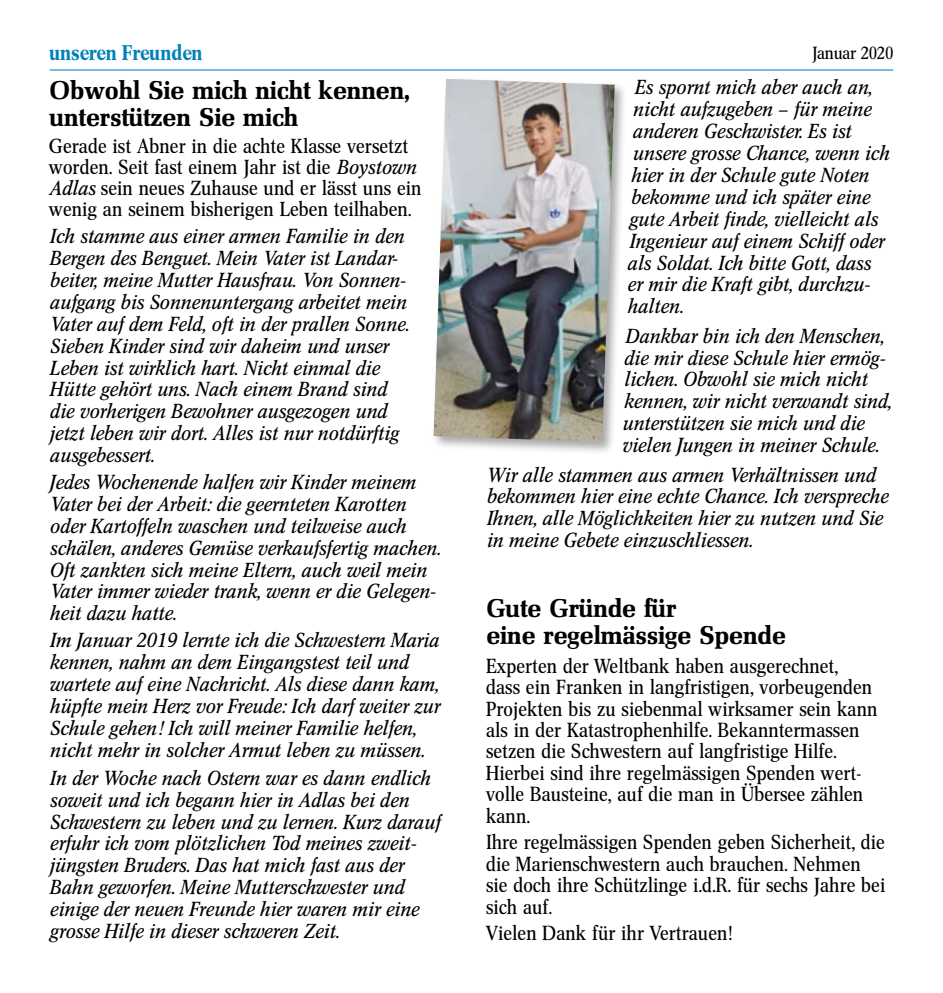
<style>
.page{position:relative;width:943px;height:993px;background:#fff}
.page>*{position:absolute;margin:0;border:0;box-sizing:border-box;transform-origin:0 0}
.t1{font:25.38px/26.8px "Mel Bol";color:#000}
.t2{font:21px "Cnn Med";color:#0081b8}
.t3{font:20.12px/21.9px "Cnn Ita";letter-spacing:.015em;color:#000;scale:1.05 1}
.t4{font:20.12px/21.3px "Cnn Reg";letter-spacing:.015em;color:#000;scale:1.05 1}
.t5{font:17.5px "Cnn Reg";color:#000;scale:1.05 1}
.s1{font-family:"Cnn Ita"}
</style>
<div class="page">
<div style="left:430px;top:75px;width:197px;height:379px;background:#000;opacity:.35"></div>
<img style="left:433px;top:79px;width:181px;height:363px">
<hr style="left:50px;top:69px;width:843px;height:1px;background:#0081b8">
<p class="t2" style="left:50px;top:40px;width:155px">unseren Freunden</p>
<p class="t5" style="left:812px;top:43px;width:78px">Januar 2020</p>
<p class="t1" style="left:50px;top:77px;width:361px">Obwohl Sie mich nicht kennen, unterstützen Sie mich</p>
<p class="t4" style="left:50px;top:136px;width:356px">Gerade ist Abner in die achte Klasse versetzt worden. Seit fast einem Jahr ist die <span class="s1">Boystown Adlas</span> sein neues Zuhause und er lässt uns ein wenig an seinem bisherigen Leben teilhaben.</p>
<p class="t3" style="left:50px;top:225px;width:343px">Ich stamme aus einer armen Familie in den Bergen des Benguet. Mein Vater ist Landar&shy;beiter, meine Mutter Hausfrau. Von Sonnen&shy;aufgang bis Sonnenuntergang arbeitet mein Vater auf dem Feld, oft in der prallen Sonne.<br>Sieben Kinder sind wir daheim und unser Leben ist wirklich hart. Nicht einmal die Hütte gehört uns. Nach einem Brand sind die vorherigen Bewohner ausgezogen und jetzt leben wir dort. Alles ist nur notdürftig ausgebessert.</p>
<p class="t3" style="left:50px;top:471px;width:373px">Jedes Wochenende halfen wir Kinder meinem Vater bei der Arbeit: die geernteten Karotten oder Kartoffeln waschen und teilweise auch schälen, anderes Gemüse verkaufsfertig machen.<br>Oft zankten sich meine Eltern, auch weil mein Vater immer wieder trank, wenn er die Gelegen&shy;heit dazu hatte.</p>
<p class="t3" style="left:50px;top:629px;width:373px">Im Januar 2019 lernte ich die Schwestern Maria kennen, nahm an dem Eingangstest teil und wartete auf eine Nachricht. Als diese dann kam, hüpfte mein Herz vor Freude: Ich darf weiter zur Schule gehen ! Ich will meiner Familie helfen, nicht mehr in solcher Armut leben zu müssen.</p>
<p class="t3" style="left:50px;top:766px;width:373px">In der Woche nach Ostern war es dann endlich soweit und ich begann hier in Adlas bei den Schwestern zu leben und zu lernen. Kurz darauf erfuhr ich vom plötzlichen Tod meines zweit&shy;jüngsten Bruders. Das hat mich fast aus der Bahn geworfen. Meine Mutterschwester und einige der neuen Freunde hier waren mir eine grosse Hilfe in dieser schweren Zeit.</p>
<p class="t3" style="left:627px;top:77px;width:250px;text-indent:7px">Es spornt mich aber auch an, nicht aufzugeben – für meine anderen Geschwister. Es ist unsere grosse Chance, wenn ich hier in der Schule gute Noten bekomme und ich später eine gute Arbeit finde, vielleicht als<br>Ingenieur auf einem Schiff oder als Soldat. Ich bitte Gott, dass er mir die Kraft gibt, durchzu&shy;halten.</p>
<p class="t3" style="left:622px;top:325px;width:257px">Dankbar bin ich den Menschen, die mir diese Schule hier ermög&shy;lichen. Obwohl sie mich nicht kennen, wir nicht verwandt sind, unterstützen sie mich und die vielen Jungen in meiner Schule.</p>
<p class="t3" style="left:486px;top:463px;width:384px">Wir alle stammen aus armen Verhältnissen und bekommen hier eine echte Chance. Ich verspreche Ihnen, alle Möglichkeiten hier zu nutzen und Sie in meine Gebete einzuschliessen.</p>
<p class="t1" style="left:486px;top:594px;width:301px">Gute Gründe für<br>eine regelmässige Spende</p>
<p class="t4" style="left:486px;top:654px;width:374px">Experten der Weltbank haben ausgerechnet,<br>dass ein Franken in langfristigen, vorbeugenden Projekten bis zu siebenmal wirksamer sein kann als in der Katastrophenhilfe. Bekanntermassen setzen die Schwestern auf langfristige Hilfe.<br>Hierbei sind ihre regelmässigen Spenden wert&shy;volle Bausteine, auf die man in Übersee zählen kann.</p>
<p class="t4" style="left:486px;top:831px;width:381px">Ihre regelmässigen Spenden geben Sicherheit, die die Marienschwestern auch brauchen. Nehmen sie doch ihre Schützlinge i.d.R. für sechs Jahre bei sich auf.</p>
<p class="t4" style="left:486px;top:922px;width:235px">Vielen Dank für ihr Vertrauen!</p>
</div>
